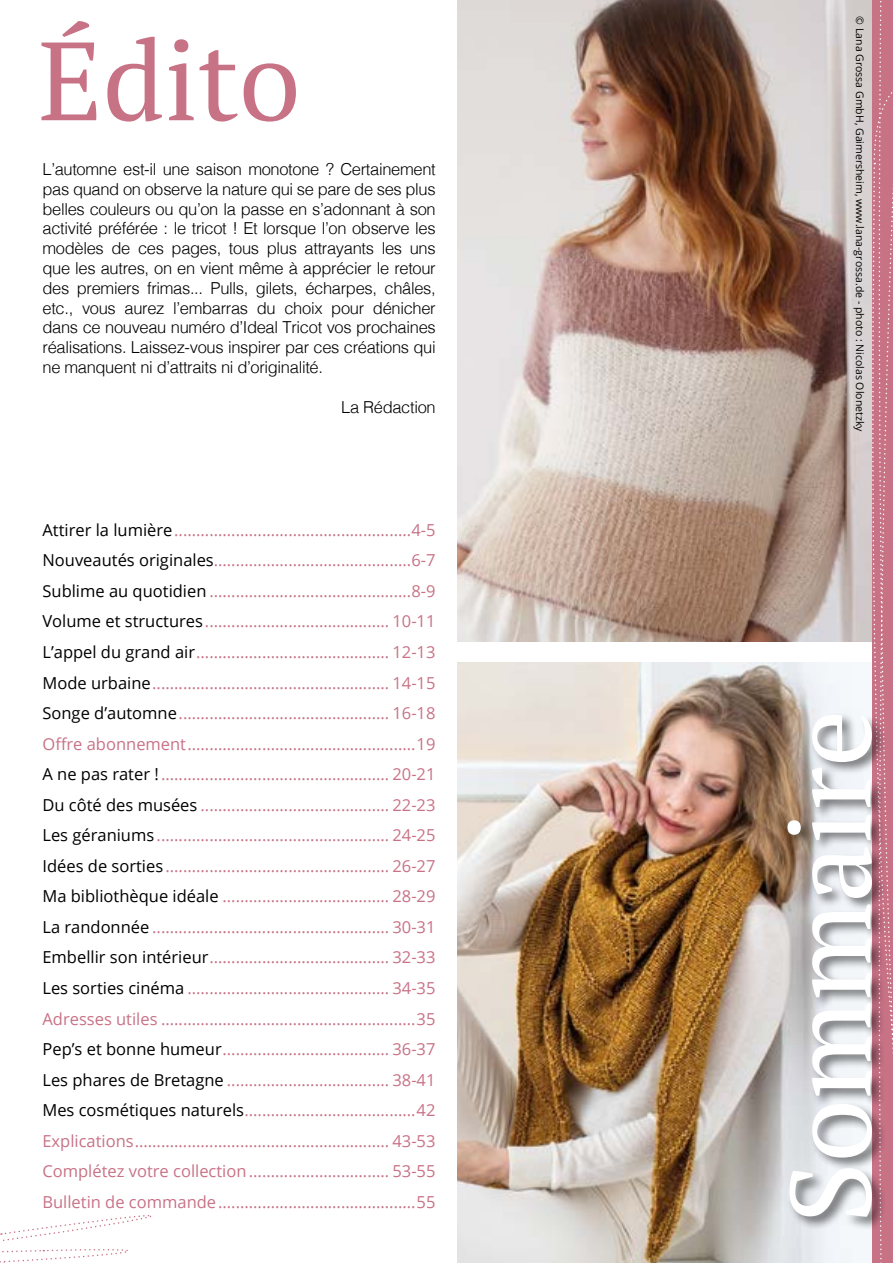
<style>
.page{position:relative;width:893px;height:1263px;background:#fff}
.page>*{position:absolute;margin:0;border:0;box-sizing:border-box;transform-origin:0 0}
.t1{font:114px "PT Serif";color:#fff}
.t2{font:111px "PT Serif";color:#c87286}
.t3{font:16.5px/30.6px "Open Sans";color:#c87286;text-align:justify}
.t4{font:300 16.5px/19.8px "Helvetica";letter-spacing:-.02em;color:#000;text-align:justify}
.t5{font:10.5px "Open Sans";color:#000}
.s1{color:#000}
</style>
<div class="page">
<img style="left:457px;top:663px;width:399px;height:600px">
<img style="left:457px;top:0;width:399px;height:642px">
<svg style="left:28px;top:1153px;width:545px;height:110px"></svg>
<svg style="left:0;top:1230px;width:418px;height:33px"></svg>
<svg style="left:856px;top:0;width:37px;height:1263px;background:#d09ca7"></svg>
<div style="left:785px;top:712px;width:102px;height:519px;background:#000;opacity:.5"></div>
<div style="left:43px;top:523px;width:393px;height:684px;background:#fff"></div>
<h2 class="t2" style="left:38px;top:9px;width:264px">Édito</h2>
<p class="t4" style="left:43px;top:158px;width:395px">L’automne est-il une saison monotone ? Certainement pas quand on observe la nature qui se pare de ses plus belles couleurs ou qu’on la passe en s’adonnant à son activité préférée : le tricot ! Et lorsque l’on observe les modèles de ces pages, tous plus attrayants les uns que les autres, on en vient même à apprécier le retour des premiers frimas... Pulls, gilets, écharpes, châles, etc., vous aurez l’embarras du choix pour dénicher dans ce nouveau numéro d’Ideal Tricot vos prochaines réalisations. Laissez-vous inspirer par ces créations qui ne manquent ni d’attraits ni d’originalité.</p>
<p class="t4" style="left:341px;top:396px;width:96px">La Rédaction</p>
<p class="t3" style="left:42px;top:514px;width:395px"><span class="s1">Attirer la lumière</span>......................................................4-5<br><span class="s1">Nouveautés originales</span>.............................................6-7<br><span class="s1">Sublime au quotidien</span> ..............................................8-9<br><span class="s1">Volume et structures</span>.......................................... 10-11<br><span class="s1">L’appel du grand air</span>............................................ 12-13<br><span class="s1">Mode urbaine</span>...................................................... 14-15<br><span class="s1">Songe d’automne</span>................................................ 16-18<br>Offre abonnement....................................................19<br><span class="s1">A ne pas rater !</span> .................................................... 20-21<br><span class="s1">Du côté des musées</span> ........................................... 22-23<br><span class="s1">Les géraniums</span> ..................................................... 24-25<br><span class="s1">Idées de sorties</span> ................................................... 26-27<br><span class="s1">Ma bibliothèque idéale</span> ...................................... 28-29<br><span class="s1">La randonnée</span> ...................................................... 30-31<br><span class="s1">Embellir son intérieur</span>......................................... 32-33<br><span class="s1">Les sorties cinéma</span> .............................................. 34-35<br>Adresses utiles ..........................................................35<br><span class="s1">Pep’s et bonne humeur</span>...................................... 36-37<br><span class="s1">Les phares de Bretagne</span> ..................................... 38-41<br><span class="s1">Mes cosmétiques naturels</span>.......................................42<br>Explications.......................................................... 43-53<br>Complétez votre collection................................ 53-55<br>Bulletin de commande.............................................55</p>
<p class="t5" style="left:867px;top:16px;width:416px;rotate:90deg">© Lana Grossa GmbH, Gaimersheim, www.lana-grossa.de - photo : Nicolas Olonetzky</p>
<h1 class="t1" style="left:756px;top:1223px;width:515px;rotate:-90deg">Sommaire</h1>
</div>
